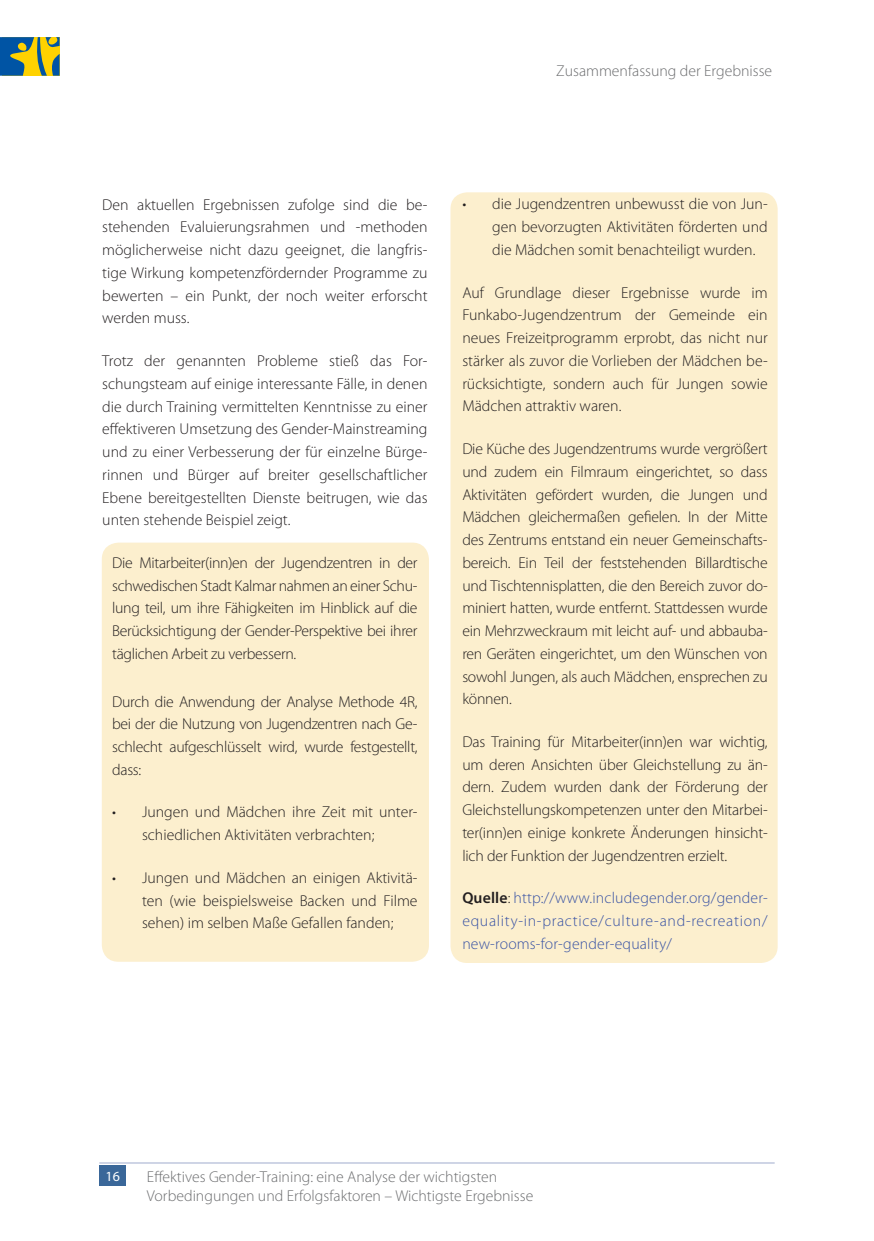
<style>
.page{position:relative;width:874px;height:1241px;background:#fff}
.page>*{position:absolute;margin:0;border:0;box-sizing:border-box;transform-origin:0 0}
.t1{font:300 15.75px/22.8px "Myriad Pro";color:#231f20;text-align:justify}
.t2{font:300 15.75px/18.9px "Myriad Pro";color:#6d6e70}
.t3{font:300 15.75px/22.8px "Myriad Pro";letter-spacing:.03em;color:#3953a4;text-align:justify}
.t4{font:14px "Myriad Pro";color:#fff}
.s1{font-weight:600;color:#231f20}
.s2{color:#231f20}
</style>
<div class="page">
<div style="left:99px;top:1164px;width:27px;height:21px;background:#3a6799"></div>
<hr style="left:99px;top:1162px;width:675px;height:1px;background:#9faccd">
<svg style="left:0;top:37px;width:60px;height:39px;background:#788f56"></svg>
<div style="left:102px;top:542px;width:327px;height:419px;background:#fcefce;border-radius:17px"></div>
<div style="left:450px;top:192px;width:327px;height:770px;background:#fcefce;border-radius:17px"></div>
<p class="t2" style="left:556px;top:63px;width:217px">Zusammenfassung der Ergebnisse</p>
<p class="t1" style="left:102px;top:194px;width:326px">Den aktuellen Ergebnissen zufolge sind die be&shy;stehenden Evaluierungsrahmen und -methoden möglicherweise nicht dazu geeignet, die langfris&shy;tige Wirkung kompetenzfördernder Programme zu bewerten – ein Punkt, der noch weiter erforscht werden muss.</p>
<p class="t1" style="left:102px;top:351px;width:326px">Trotz der genannten Probleme stieß das For&shy;schungsteam auf einige interessante Fälle, in denen die durch Training vermittelten Kenntnisse zu einer effektiveren Umsetzung des Gender-Mainstreaming und zu einer Verbesserung der für einzelne Bürge&shy;rinnen und Bürger auf breiter gesellschaftlicher Ebene bereitgestellten Dienste beitrugen, wie das unten stehende Beispiel zeigt.</p>
<p class="t1" style="left:112px;top:553px;width:307px">Die Mitarbeiter(inn)en der Jugendzentren in der schwedischen Stadt Kalmar nahmen an einer Schu&shy;lung teil, um ihre Fähigkeiten im Hinblick auf die Berücksichtigung der Gender-Perspektive bei ihrer täglichen Arbeit zu verbessern.</p>
<p class="t1" style="left:112px;top:691px;width:307px">Durch die Anwendung der Analyse Methode 4R, bei der die Nutzung von Jugendzentren nach Ge&shy;schlecht aufgeschlüsselt wird, wurde festgestellt, dass:</p>
<p class="t1" style="left:142px;top:802px;width:277px;text-indent:-30px">• Jungen und Mädchen ihre Zeit mit unter&shy;schiedlichen Aktivitäten verbrachten;</p>
<p class="t1" style="left:142px;top:867px;width:277px;text-indent:-30px">• Jungen und Mädchen an einigen Aktivitä&shy;ten (wie beispielsweise Backen und Filme sehen) im selben Maße Gefallen fanden;</p>
<p class="t1" style="left:492px;top:194px;width:277px;text-indent:-30px">• die Jugendzentren unbewusst die von Jun&shy;gen bevorzugten Aktivitäten förderten und die Mädchen somit benachteiligt wurden.</p>
<p class="t1" style="left:462px;top:282px;width:307px">Auf Grundlage dieser Ergebnisse wurde im Funkabo-Jugendzentrum der Gemeinde ein neues Freizeitprogramm erprobt, das nicht nur stärker als zuvor die Vorlieben der Mädchen be&shy;rücksichtigte, sondern auch für Jungen sowie Mädchen attraktiv waren.</p>
<p class="t1" style="left:462px;top:439px;width:307px">Die Küche des Jugendzentrums wurde vergrößert und zudem ein Filmraum eingerichtet, so dass Aktivitäten gefördert wurden, die Jungen und Mädchen gleichermaßen gefielen. In der Mitte des Zentrums entstand ein neuer Gemeinschafts&shy;bereich. Ein Teil der feststehenden Billardtische und Tischtennisplatten, die den Bereich zuvor do&shy;miniert hatten, wurde entfernt. Stattdessen wurde ein Mehrzweckraum mit leicht auf- und abbauba&shy;ren Geräten eingerichtet, um den Wünschen von sowohl Jungen, als auch Mädchen, ensprechen zu können.</p>
<p class="t1" style="left:462px;top:731px;width:307px">Das Training für Mitarbeiter(inn)en war wichtig, um deren Ansichten über Gleichstellung zu än&shy;dern. Zudem wurden dank der Förderung der Gleichstellungskompetenzen unter den Mitarbei&shy;ter(inn)en einige konkrete Änderungen hinsicht&shy;lich der Funktion der Jugendzentren erzielt.</p>
<p class="t3" style="left:462px;top:888px;width:307px"><span class="s1">Quelle</span><span class="s2">:</span> http://www.includegender.org/gender&shy;equality-in-practice/culture-and-recreation/ new-rooms-for-gender-equality/</p>
<p class="t4" style="left:105px;top:1170px;width:16px">16</p>
<p class="t2" style="left:147px;top:1168px;width:387px">Effektives Gender-Training: eine Analyse der wichtigsten<br>Vorbedingungen und Erfolgsfaktoren – Wichtigste Ergebnisse</p>
</div>
